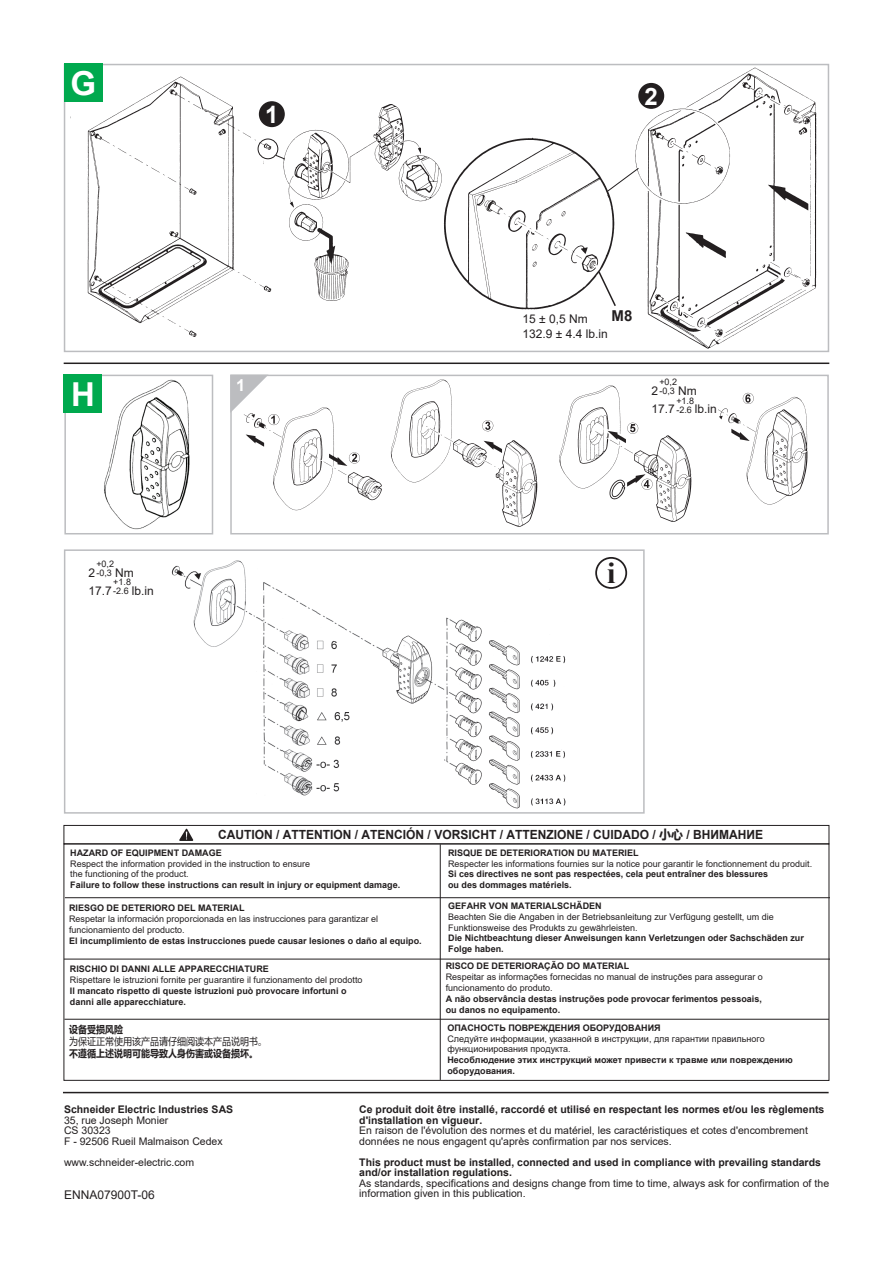
<style>
.page{position:relative;width:893px;height:1263px;background:#fff}
.page>*{position:absolute;margin:0;border:0;box-sizing:border-box;transform-origin:0 0}
.t1{font:700 33px "Arial";color:#fff}
.t2{font:700 30px "Times New Roman";color:#231f20}
.t3{font:700 24px "Arial";color:#fff}
.t4{font:700 16.5px "Arial";color:#fff}
.t5{font:700 15px "Arial";color:#231f20}
.t6{font:700 12.6px "Arial";color:#231f20;scale:.95 1}
.t7{font:12px "Arial";color:#231f20}
.t8{font:10.5px/10.5px "Arial";color:#231f20}
.t9{font:700 10.5px/10.5px "Arial";color:#231f20}
.t10{font:700 10.05px/12.1px "Microsoft Ya Hei";color:#231f20;scale:.89 1}
.t11{font:700 9px/10.8px "Arial";color:#231f20}
.t12{font:9px/10.8px "Arial";color:#231f20}
.s1{font-family:"Microsoft Ya Hei"}
.s2{font-weight:400}
.s3{font-family:"Koz Go Pr 6 N";font-weight:400}
</style>
<div class="page">
<img style="left:243px;top:379px;width:565px;height:148px">
<div style="left:230px;top:375px;width:599px;height:159px;border:2px solid #bcbdc0"></div>
<img style="left:171px;top:560px;width:395px;height:249px">
<div style="left:64px;top:549px;width:581px;height:265px;border:2px solid #bcbdc0"></div>
<div style="left:595px;top:557px;width:32px;height:32px;border:2px solid #231f20;border-radius:50%"></div>
<svg style="left:230px;top:375px;width:39px;height:38px"></svg>
<hr style="left:63px;top:1092px;width:766px;height:1px;background:#231f20">
<img style="left:104px;top:379px;width:86px;height:151px">
<div style="left:64px;top:375px;width:149px;height:159px;border:2px solid #bcbdc0"></div>
<div style="left:64px;top:375px;width:38px;height:38px;background:#00a94e"></div>
<img style="left:70px;top:76px;width:209px;height:261px">
<img style="left:264px;top:104px;width:170px;height:202px">
<svg style="left:275px;top:155px;width:10px;height:4px"></svg>
<div style="left:258px;top:139px;width:20px;height:20px;border:1px solid #231f20;border-radius:50%"></div>
<div style="left:260px;top:102px;width:24px;height:24px;background:#231f20;border-radius:50%"></div>
<div style="left:259px;top:101px;width:26px;height:26px;border:2px solid #231f20;border-radius:50%"></div>
<img style="left:434px;top:137px;width:181px;height:173px">
<svg style="left:597px;top:270px;width:19px;height:38px"></svg>
<hr style="left:64px;top:362px;width:765px;height:2px;background:#231f20">
<svg style="left:606px;top:167px;width:15px;height:26px"></svg>
<div style="left:64px;top:64px;width:39px;height:38px;background:#00a94e"></div>
<img style="left:621px;top:63px;width:209px;height:290px">
<svg style="left:179px;top:829px;width:14px;height:12px"></svg>
<div style="left:64px;top:825px;width:765px;height:19px;border:1px solid #231f20"></div>
<div style="left:64px;top:843px;width:765px;height:238px;border:1px solid #231f20"></div>
<hr style="left:65px;top:897px;width:765px;height:1px;background:#231f20">
<hr style="left:440px;top:844px;width:1px;height:236px;background:#231f20">
<hr style="left:64px;top:959px;width:766px;height:1px;background:#231f20">
<hr style="left:64px;top:1019px;width:765px;height:1px;background:#231f20">
<h1 class="t1" style="left:71px;top:60px;width:27px">G</h1>
<h3 class="t3" style="left:265px;top:98px;width:15px">1</h3>
<h1 class="t1" style="left:71px;top:371px;width:25px">H</h1>
<p class="t12" style="left:96px;top:558px;width:19px">+0,2</p>
<p class="t12" style="left:96px;top:567px;width:17px">-0,3</p>
<h3 class="t7" style="left:88px;top:564px;width:8px">2</h3>
<h3 class="t7" style="left:115px;top:564px;width:20px">Nm</h3>
<h3 class="t7" style="left:88px;top:582px;width:25px">17.7</h3>
<h3 class="t7" style="left:132px;top:582px;width:24px">lb.in</h3>
<p class="t12" style="left:113px;top:577px;width:19px">+1.8</p>
<p class="t12" style="left:113px;top:586px;width:17px">-2.6</p>
<h3 class="t4" style="left:236px;top:374px;width:11px">1</h3>
<h3 class="t3" style="left:645px;top:79px;width:15px">2</h3>
<h3 class="t7" style="left:523px;top:311px;width:67px">15 ± 0,5 Nm</h3>
<h3 class="t5" style="left:612px;top:305px;width:22px">M8</h3>
<h3 class="t7" style="left:523px;top:325px;width:87px">132.9 ± 4.4 lb.in</h3>
<p class="t12" style="left:659px;top:377px;width:19px">+0,2</p>
<p class="t12" style="left:659px;top:386px;width:17px">-0,3</p>
<h3 class="t7" style="left:651px;top:382px;width:8px">2</h3>
<h3 class="t7" style="left:678px;top:382px;width:20px">Nm</h3>
<h3 class="t7" style="left:651px;top:400px;width:25px">17.7</h3>
<h3 class="t7" style="left:695px;top:400px;width:24px">lb.in</h3>
<p class="t12" style="left:676px;top:395px;width:19px">+1.8</p>
<p class="t12" style="left:676px;top:404px;width:17px">-2.6</p>
<h2 class="t2" style="left:607px;top:551px;width:10px">i</h2>
<h3 class="t6" style="left:218px;top:826px;width:575px">CAUTION / ATTENTION / ATENCIÓN / VORSICHT / ATTENZIONE / CUIDADO / <span class="s1">小心</span> / ВНИМАНИЕ</h3>
<p class="t11" style="left:70px;top:847px;width:153px">HAZARD OF EQUIPMENT DAMAGE</p>
<p class="t12" style="left:70px;top:858px;width:242px">Respect the information provided in the instruction to ensure the functioning of the product.</p>
<p class="t11" style="left:70px;top:880px;width:332px">Failure to follow these instructions can result in injury or equipment damage.</p>
<p class="t11" style="left:69px;top:903px;width:177px">RIESGO DE DETERIORO DEL MATERIAL</p>
<p class="t12" style="left:69px;top:914px;width:311px">Respetar la información proporcionada en las instrucciones para garantizar el funcionamiento del producto.</p>
<p class="t11" style="left:69px;top:935px;width:354px">El incumplimiento de estas instrucciones puede causar lesiones o daño al equipo.</p>
<p class="t11" style="left:70px;top:964px;width:200px">RISCHIO DI DANNI ALLE APPARECCHIATURE</p>
<p class="t12" style="left:70px;top:975px;width:294px">Rispettare le istruzioni fornite per guarantire il funzionamento del prodotto</p>
<p class="t11" style="left:70px;top:986px;width:278px">Il mancato rispetto di queste istruzioni può provocare infortuni o danni alle apparecchiature.</p>
<p class="t11" style="left:448px;top:847px;width:192px">RISQUE DE DETERIORATION DU MATERIEL</p>
<p class="t12" style="left:448px;top:858px;width:366px">Respecter les informations fournies sur la notice pour garantir le fonctionnement du produit.</p>
<p class="t11" style="left:448px;top:869px;width:322px">Si ces directives ne sont pas respectées, cela peut entraîner des blessures ou des dommages matériels.</p>
<p class="t11" style="left:448px;top:900px;width:155px">GEFAHR VON MATERIALSCHÄDEN</p>
<p class="t12" style="left:448px;top:911px;width:327px">Beachten Sie die Angaben in der Betriebsanleitung zur Verfügung gestellt, um die<br>Funktionsweise des Produkts zu gewährleisten.</p>
<p class="t11" style="left:448px;top:933px;width:357px">Die Nichtbeachtung dieser Anweisungen kann Verletzungen oder Sachschäden zur<br>Folge haben.</p>
<p class="t11" style="left:446px;top:961px;width:185px">RISCO DE DETERIORAÇÃO DO MATERIAL</p>
<p class="t12" style="left:446px;top:971px;width:319px">Respeitar as informações fornecidas no manual de instruções para assegurar o funcionamento do produto.</p>
<p class="t11" style="left:446px;top:993px;width:318px">A não observância destas instruções pode provocar ferimentos pessoais, ou danos no equipamento.</p>
<p class="t10" style="left:69px;top:1023px;width:224px">设备受损风险<br><span class="s2">为保证正常使用该产品请仔细阅读本产品说明书</span><span class="s3">。</span>不遵循上述说明可能导致人身伤害或设备损坏。</p>
<p class="t11" style="left:447px;top:1022px;width:215px">ОПАСНОСТЬ ПОВРЕЖДЕНИЯ ОБОРУДОВАНИЯ</p>
<p class="t12" style="left:447px;top:1033px;width:319px">Следуйте информации, указанной в инструкции, для гарантии правильного функционирования продукта.</p>
<p class="t11" style="left:447px;top:1055px;width:347px">Несоблюдение этих инструкций может привести к травме или повреждению оборудования.</p>
<p class="t9" style="left:64px;top:1104px;width:171px">Schneider Electric Industries SAS</p>
<p class="t8" style="left:64px;top:1115px;width:160px">35, rue Joseph Monier<br>CS 30323<br>F - 92506 Rueil Malmaison Cedex</p>
<p class="t8" style="left:64px;top:1156px;width:132px">www.schneider-electric.com</p>
<h3 class="t7" style="left:64px;top:1186px;width:92px">ENNA07900T-06</h3>
<p class="t9" style="left:359px;top:1104px;width:467px">Ce produit doit être installé, raccordé et utilisé en respectant les normes et/ou les règlements d'installation en vigueur.</p>
<p class="t8" style="left:359px;top:1125px;width:450px">En raison de l'évolution des normes et du matériel, les caractéristiques et cotes d'encombrement données ne nous engagent qu'après confirmation par nos services.</p>
<p class="t9" style="left:359px;top:1157px;width:463px">This product must be installed, connected and used in compliance with prevailing standards and/or installation regulations.</p>
<p class="t8" style="left:359px;top:1178px;width:472px">As standards, specifications and designs change from time to time, always ask for confirmation of the information given in this publication.</p>
</div>
